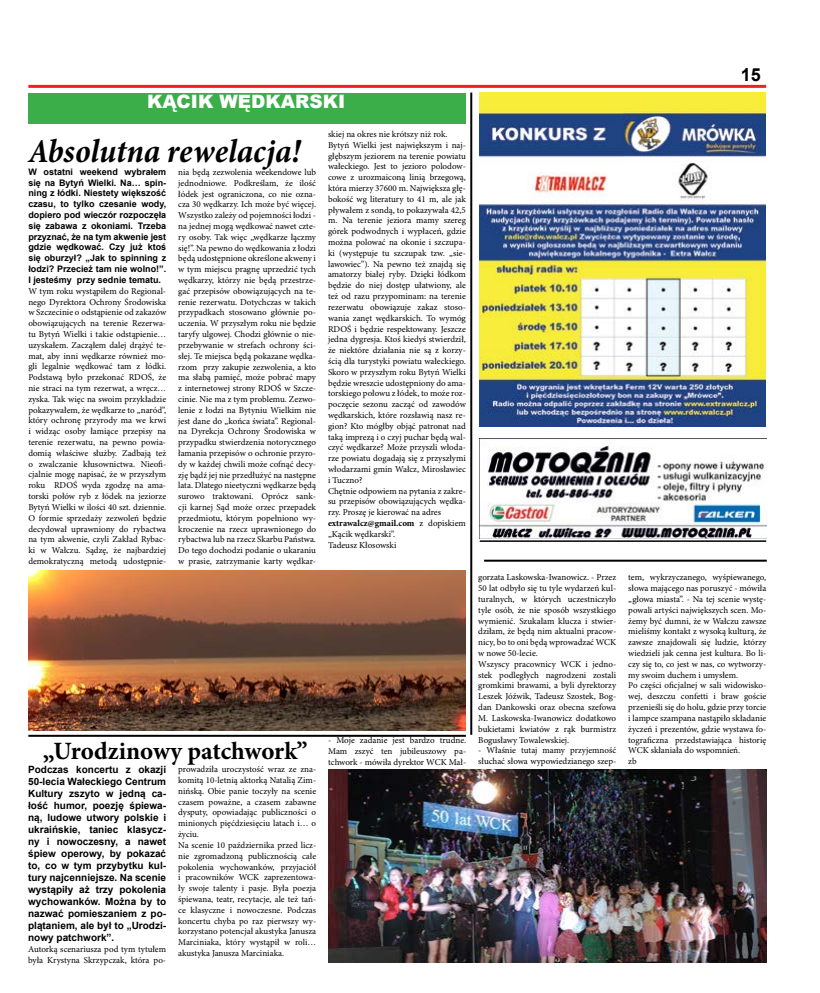
<style>
.page{position:relative;width:820px;height:993px;background:#fff}
.page>*{position:absolute;margin:0;border:0;box-sizing:border-box;transform-origin:0 0}
.t1{font:italic 700 condensed 33.7px "Minion Pro";color:#000}
.t2{font:700 24.9px "Minion Pro";color:#000}
.t3{font:900 18.4px "Arial";color:#fff}
.t4{font:700 18px "Arial";color:#000}
.t5{font:700 10px/12px "Arial";color:#000;text-align:justify}
.t6{font:9px/10.8px "Minion Pro";color:#000}
.t7{font:700 9px/10.8px "Arial";color:#000;text-align:justify}
.s1{font-weight:700}
</style>
<div class="page">
<hr style="left:28px;top:85px;width:737px;height:3px;background:#ed2124">
<img style="left:479px;top:439px;width:287px;height:99px">
<div style="left:28px;top:92px;width:437px;height:31px;background:#3bae49"></div>
<img style="left:28px;top:570px;width:437px;height:160px">
<hr style="left:470px;top:92px;width:2px;height:642px;background:#000">
<hr style="left:484px;top:559px;width:282px;height:2px;background:#000">
<hr style="left:28px;top:734px;width:437px;height:2px;background:#000">
<hr style="left:479px;top:540px;width:287px;height:1px;background:#000">
<img style="left:328px;top:769px;width:437px;height:193px">
<img style="left:479px;top:92px;width:286px;height:334px">
<h3 class="t3" style="left:147px;top:88px;width:199px">KĄCIK WĘDKARSKI</h3>
<h1 class="t1" style="left:28px;top:127px;width:273px">Absolutna rewelacja!</h1>
<p class="t7" style="left:28px;top:166px;width:139px">W ostatni weekend wybrałem się na Bytyń Wielki. Na… spin&shy;ning z łódki. Niestety większość czasu, to tylko czesanie wody, dopiero pod wieczór rozpoczęła się zabawa z okoniami. Trzeba przyznać, że na tym akwenie jest gdzie wędkować. Czy już ktoś się oburzył? „Jak to spinning z łodzi? Przecież tam nie wolno!”.<br>I jesteśmy przy sednie tematu.</p>
<p class="t6" style="left:28px;top:285px;width:139px;text-align:justify">W tym roku wystąpiłem do Regional&shy;nego Dyrektora Ochrony Środowiska w Szczecinie o odstąpienie od zakazów obowiązujących na terenie Rezerwa&shy;tu Bytyń Wielki i takie odstąpienie… uzyskałem. Zacząłem dalej drążyć te&shy;mat, aby inni wędkarze również mo&shy;gli legalnie wędkować tam z łódki.<br>Podstawą było przekonać RDOŚ, że nie straci na tym rezerwat, a wręcz… zyska. Tak więc na swoim przykładzie pokazywałem, że wędkarze to „naród”, który ochronę przyrody ma we krwi i widząc osoby łamiące przepisy na terenie rezerwatu, na pewno powia&shy;domią właściwe służby. Zadbają też o zwalczanie kłusownictwa. Nieofi&shy;cjalnie mogę napisać, że w przyszłym roku RDOŚ wyda zgodzę na ama&shy;torski połów ryb z łódek na jeziorze Bytyń Wielki w ilości 40 szt. dziennie.<br>O formie sprzedaży zezwoleń będzie decydował uprawniony do rybactwa na tym akwenie, czyli Zakład Rybac&shy;ki w Wałczu. Sądzę, że najbardziej demokratyczną metodą udostępnie-</p>
<p class="t6" style="left:178px;top:167px;width:139px;text-align:justify">nia będą zezwolenia weekendowe lub jednodniowe. Podkreślam, że ilość łódek jest ograniczona, co nie ozna&shy;cza 30 wędkarzy. Ich może być więcej.<br>Wszystko zależy od pojemności łodzi - na jednej mogą wędkować nawet czte&shy;ry osoby. Tak więc „wędkarze łączmy się!”. Na pewno do wędkowania z łodzi będą udostępnione określone akweny i w tym miejscu pragnę uprzedzić tych wędkarzy, którzy nie będą przestrze&shy;gać przepisów obowiązujących na te&shy;renie rezerwatu. Dotychczas w takich przypadkach stosowano głównie po&shy;uczenia. W przyszłym roku nie będzie taryfy ulgowej. Chodzi głównie o nie&shy;przebywanie w strefach ochrony ści&shy;słej. Te miejsca będą pokazane wędka&shy;rzom przy zakupie zezwolenia, a kto ma słabą pamięć, może pobrać mapy z internetowej strony RDOŚ w Szcze&shy;cinie. Nie ma z tym problemu. Zezwo&shy;lenie z łodzi na Bytyniu Wielkim nie jest dane do „końca świata”. Regional&shy;na Dyrekcja Ochrony Środowiska w przypadku stwierdzenia notorycznego łamania przepisów o ochronie przyro&shy;dy w każdej chwili może cofnąć decy&shy;zję bądź jej nie przedłużyć na następne lata. Dlatego nieetyczni wędkarze będą surowo traktowani. Oprócz sank&shy;cji karnej Sąd może orzec przepadek przedmiotu, którym popełniono wy&shy;kroczenie na rzecz uprawnionego do rybactwa lub na rzecz Skarbu Państwa.<br>Do tego dochodzi podanie o ukaraniu w prasie, zatrzymanie karty wędkar-</p>
<p class="t6" style="left:328px;top:129px;width:139px">skiej na okres nie krótszy niż rok.<br>Bytyń Wielki jest największym i naj&shy;głębszym jeziorem na terenie powiatu wałeckiego. Jest to jezioro polodow&shy;cowe z urozmaiconą linią brzegową, która mierzy 37600 m. Największa głę&shy;bokość wg literatury to 41 m, ale jak pływałem z sondą, to pokazywała 42,5 m. Na terenie jeziora mamy szereg górek podwodnych i wypłaceń, gdzie można polować na okonie i szczupa&shy;ki (występuje tu szczupak tzw. „sie&shy;lawowiec”). Na pewno też znajdą się amatorzy białej ryby. Dzięki łódkom będzie do niej dostęp ułatwiony, ale też od razu przypominam: na terenie rezerwatu obowiązuje zakaz stoso&shy;wania zanęt wędkarskich. To wymóg RDOŚ i będzie respektowany. Jeszcze jedna dygresja. Ktoś kiedyś stwierdził, że niektóre działania nie są z korzy&shy;ścią dla turystyki powiatu wałeckiego.<br>Skoro w przyszłym roku Bytyń Wielki będzie wreszcie udostępniony do ama&shy;torskiego połowu z łódek, to może roz&shy;poczęcie sezonu zacząć od zawodów wędkarskich, które rozsławią nasz re&shy;gion? Kto mógłby objąć patronat nad taką imprezą i o czyj puchar będą wal&shy;czyć wędkarze? Może przyszli włoda&shy;rze powiatu dogadają się z przyszłymi włodarzami gmin Wałcz, Mirosławiec i Tuczno?<br>Chętnie odpowiem na pytania z zakre&shy;su przepisów obowiązujących wędka&shy;rzy. Proszę je kierować na adres <span class="s1">extrawalcz@gmail.com</span> z dopiskiem „Kącik wędkarski”.<br>Tadeusz Kłosowski</p>
<h2 class="t2" style="left:43px;top:733px;width:266px">„Urodzinowy patchwork”</h2>
<p class="t5" style="left:28px;top:763px;width:139px">Podczas koncertu z okazji 50-lecia Wałeckiego Centrum Kultury zszyto w jedną ca&shy;łość humor, poezję śpiewa&shy;ną, ludowe utwory polskie i ukraińskie, taniec klasycz&shy;ny i nowoczesny, a nawet śpiew operowy, by pokazać to, co w tym przybytku kul&shy;tury najcenniejsze. Na scenie wystąpiły aż trzy pokolenia wychowanków. Można by to nazwać pomieszaniem z po&shy;plątaniem, ale był to „Urodzi&shy;nowy patchwork”.</p>
<p class="t6" style="left:28px;top:943px;width:139px">Autorką scenariusza pod tym tytułem była Krystyna Skrzypczak, która po-</p>
<p class="t6" style="left:178px;top:763px;width:139px">prowadziła uroczystość wraz ze zna&shy;komitą 10-letnią aktorką Natalią Zim&shy;nińską. Obie panie toczyły na scenie czasem poważne, a czasem zabawne dysputy, opowiadając publiczności o minionych pięćdziesięciu latach i… o życiu.<br>Na scenie 10 października przed licz&shy;nie zgromadzoną publicznością całe pokolenia wychowanków, przyjaciół i pracowników WCK zaprezentowa&shy;ły swoje talenty i pasje. Była poezja śpiewana, teatr, recytacje, ale też tań&shy;ce klasyczne i nowoczesne. Podczas koncertu chyba po raz pierwszy wy&shy;korzystano potencjał akustyka Janusza Marciniaka, który wystąpił w roli… akustyka Janusza Marciniaka.</p>
<p class="t6" style="left:328px;top:734px;width:139px;text-align:justify">- Moje zadanie jest bardzo trudne.<br>Mam zszyć ten jubileuszowy pa&shy;tchwork - mówiła dyrektor WCK Mał-</p>
<h3 class="t4" style="left:740px;top:63px;width:22px">15</h3>
<p class="t6" style="left:478px;top:572px;width:139px">gorzata Laskowska-Iwanowicz. - Przez 50 lat odbyło się tu tyle wydarzeń kul&shy;turalnych, w których uczestniczyło tyle osób, że nie sposób wszystkiego wymienić. Szukałam klucza i stwier&shy;dziłam, że będą nim aktualni pracow&shy;nicy, bo to oni będą wprowadzać WCK w nowe 50-lecie.<br>Wszyscy pracownicy WCK i jedno&shy;stek podległych nagrodzeni zostali gromkimi brawami, a byli dyrektorzy Leszek Jóźwik, Tadeusz Szostek, Bog&shy;dan Dankowski oraz obecna szefowa M. Laskowska-Iwanowicz dodatkowo bukietami kwiatów z rąk burmistrz Bogusławy Towalewskiej.</p>
<p class="t6" style="left:478px;top:744px;width:139px">- Właśnie tutaj mamy przyjemność słuchać słowa wypowiedzianego szep-</p>
<p class="t6" style="left:628px;top:572px;width:139px">tem, wykrzyczanego, wyśpiewanego, słowa mającego nas poruszyć - mówiła „głowa miasta”. - Na tej scenie wystę&shy;powali artyści największych scen. Mo&shy;żemy być dumni, że w Wałczu zawsze mieliśmy kontakt z wysoką kulturą, że zawsze znajdowali się ludzie, którzy wiedzieli jak cenna jest kultura. Bo li&shy;czy się to, co jest w nas, co wytworzy&shy;my swoim duchem i umysłem.<br>Po części oficjalnej w sali widowisko&shy;wej, deszczu confetti i braw goście przenieśli się do holu, gdzie przy torcie i lampce szampana nastąpiło składanie życzeń i prezentów, gdzie wystawa fo&shy;tograficzna przedstawiająca historię WCK skłaniała do wspomnień.<br>zb</p>
</div>
